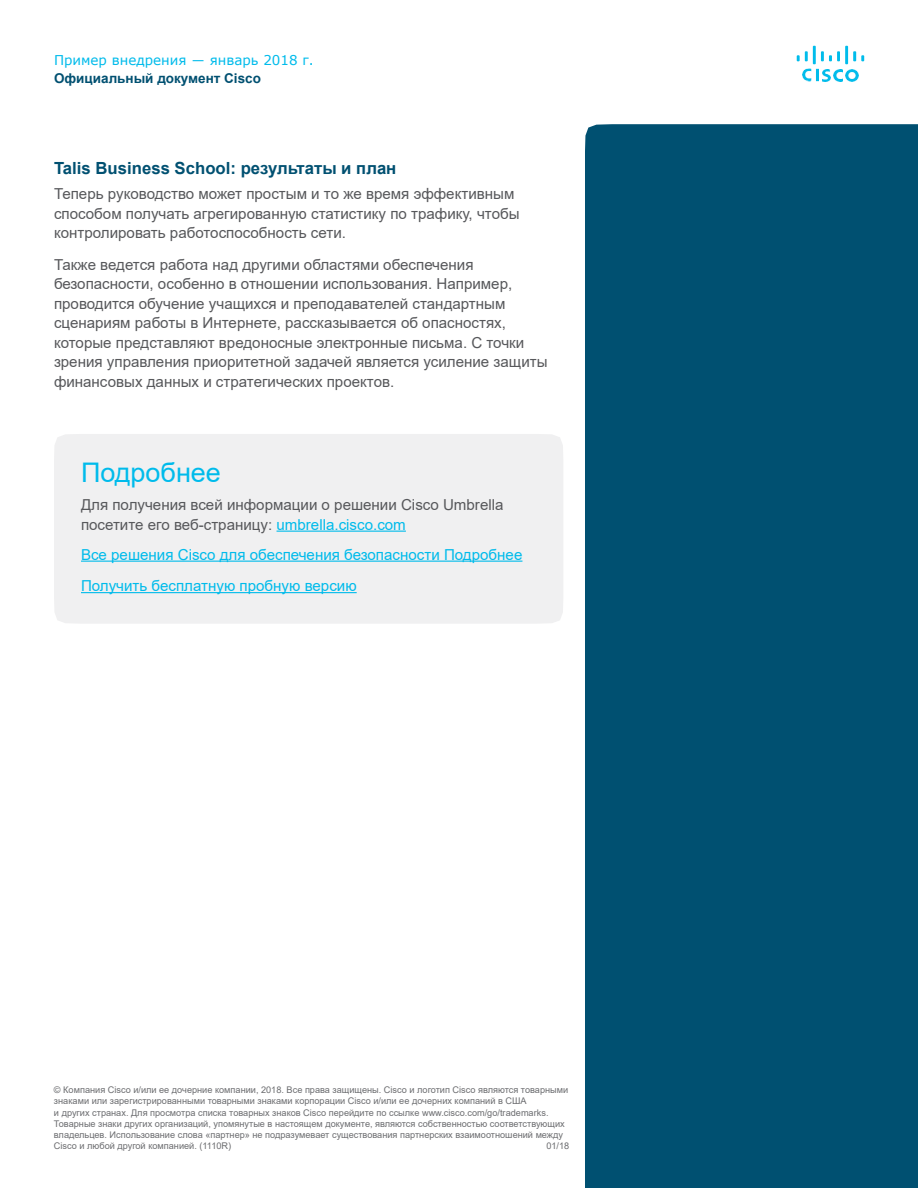
<style>
.page{position:relative;width:918px;height:1188px;background:#fff}
.page>*{position:absolute;margin:0;border:0;box-sizing:border-box;transform-origin:0 0}
.Paragraph_Style21{font:27px "Arial";color:#00bbeb}
.Paragraph_Style10{font:700 16.8px "Arial";color:#005071}
.Paragraph_Style5{font:15.15px/19.5px "Arial";color:#57585b}
.Paragraph_Style16{font:15.15px/19.5px "Arial";color:#57585b}
.Paragraph_Style5-2{font:15.15px "Arial";color:#00bbeb}
.t1{font:13.5px "Verdana";color:#00bbeb}
.t2{font:700 13.5px "Arial";color:#005071}
.Paragraph_Style5-3{font:9.15px/11.2px "Arial";color:#6c6d70}
.s1{color:#00bbeb}
</style>
<div class="page">
<div style="left:54px;top:434px;width:509px;height:190px;background:#f0f0f1"></div>
<div style="left:585px;top:124px;width:333px;height:1064px;background:#005071"></div>
<svg style="left:797px;top:46px;width:67px;height:35px"></svg>
<hr style="left:277px;top:531px;width:129px;height:1px;background:#00bbeb">
<hr style="left:81px;top:561px;width:441px;height:1px;background:#00bbeb">
<hr style="left:81px;top:592px;width:276px;height:1px;background:#00bbeb">
<h3 class="t1" style="left:54px;top:50px;width:261px">Пример внедрения ― январь 2018 г.</h3>
<h3 class="t2" style="left:54px;top:68px;width:209px">Официальный документ Cisco</h3>
<p class="Paragraph_Style10" style="left:54px;top:156px;width:344px">Talis Business School: результаты и план</p>
<p class="Paragraph_Style16" style="left:54px;top:184px;width:467px">Теперь руководство может простым и то же время эффективным способом получать агрегированную статистику по трафику, чтобы контролировать работоспособность сети.</p>
<p class="Paragraph_Style5" style="left:54px;top:255px;width:495px">Также ведется работа над другими областями обеспечения безопасности, особенно в отношении использования. Например, проводится обучение учащихся и преподавателей стандартным сценариям работы в Интернете, рассказывается об опасностях, которые представляют вредоносные электронные письма. С точки зрения управления приоритетной задачей является усиление защиты финансовых данных и стратегических проектов.</p>
<p class="Paragraph_Style21" style="left:81px;top:453px;width:141px">Подробнее</p>
<p class="Paragraph_Style5" style="left:81px;top:495px;width:424px">Для получения всей информации о решении Cisco Umbrella посетите его веб-страницу: <span class="s1">umbrella.cisco.com</span></p>
<p class="Paragraph_Style5-2" style="left:81px;top:544px;width:443px">Все решения Cisco для обеспечения безопасности Подробнее</p>
<p class="Paragraph_Style5-2" style="left:81px;top:575px;width:277px">Получить бесплатную пробную версию</p>
<p class="Paragraph_Style5-3" style="left:54px;top:1084px;width:516px">© Компания Cisco и/или ее дочерние компании, 2018. Все права защищены. Cisco и логотип Cisco являются товарными знаками или зарегистрированными товарными знаками корпорации Cisco и/или ее дочерних компаний в США<br>и других странах. Для просмотра списка товарных знаков Cisco перейдите по ссылке www.cisco.com/go/trademarks.<br>Товарные знаки других организаций, упомянутые в настоящем документе, являются собственностью соответствующих владельцев. Использование слова «партнер» не подразумевает существования партнерских взаимоотношений между Cisco и любой другой компанией. (1110R)</p>
<p class="Paragraph_Style5-3" style="left:546px;top:1141px;width:24px">01/18</p>
</div>
